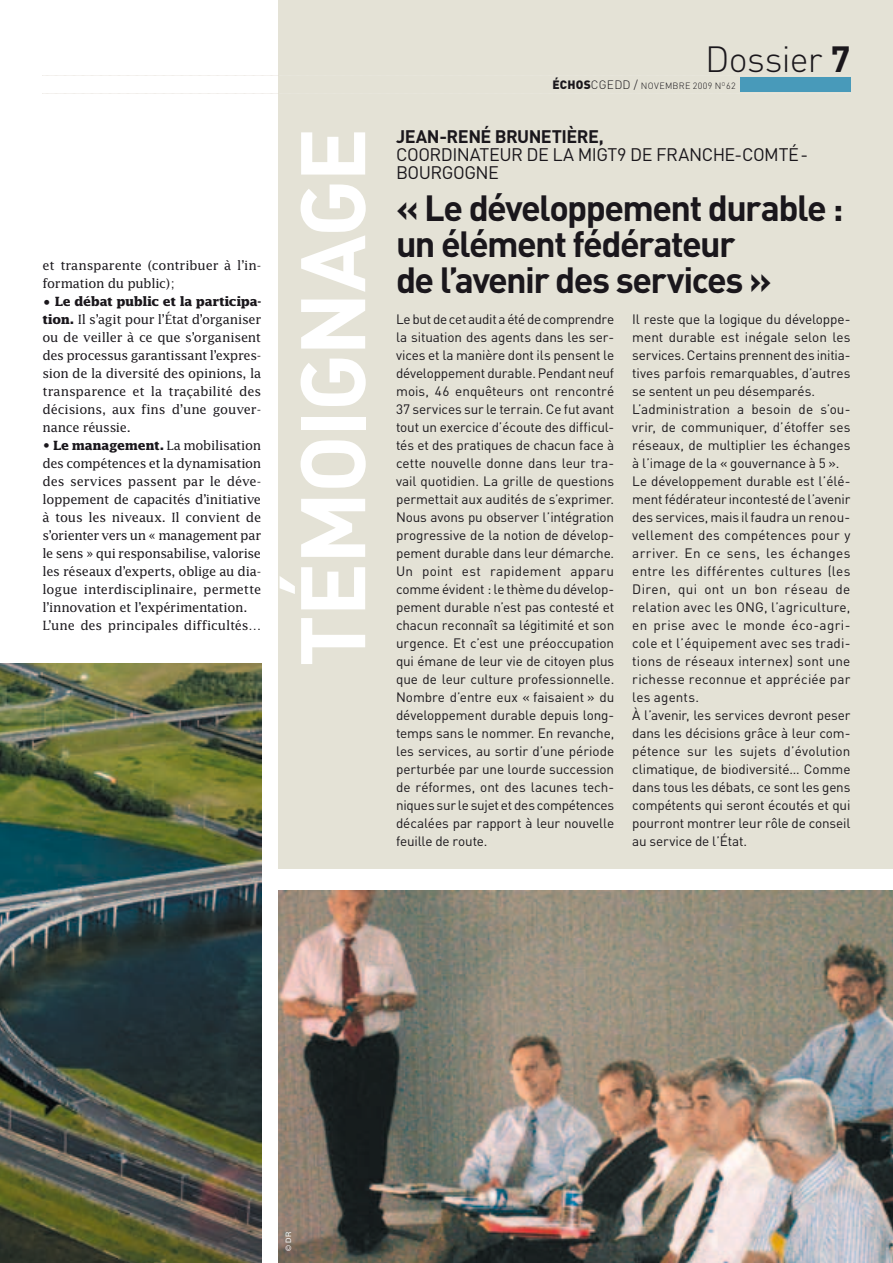
<style>
.page{position:relative;width:893px;height:1263px;background:#fff}
.page>*{position:absolute;margin:0;border:0;box-sizing:border-box;transform-origin:0 0}
.t1{font:700 90px "DIN";letter-spacing:-.02em;color:#fff}
.t2{font:700 36px/36px "DIN";letter-spacing:-.045em;color:#1a171c}
.t3{font:300 36px "DIN";letter-spacing:-.02em;color:#1a171c}
.t4{font:18px/18px "DIN";letter-spacing:-.03em;color:#1a171c}
.t5{font:700 18px "DIN";letter-spacing:-.03em;color:#1a171c}
.t6{font:13.5px/18px "DIN";color:#1a171c;text-align:justify}
.t7{font:12.75px/18px "Lucida";letter-spacing:-.02em;color:#1a171c}
.t8{font:300 9px "DIN";letter-spacing:.035em;color:#1a171c}
.t9{font:7.5px "Helvetica Neue";color:#fff}
.s1{font-weight:700}
.s2{font-weight:900;font-size:12px}
.s3{font-size:12px}
</style>
<div class="page">
<div style="left:278px;top:0;width:615px;height:869px;background:#e4e2d6"></div>
<div style="left:740px;top:77px;width:110px;height:15px;background:#489aba"></div>
<svg style="left:42px;top:75px;width:236px;height:1px"></svg>
<img style="left:0;top:663px;width:261px;height:600px">
<img style="left:278px;top:890px;width:615px;height:373px">
<p class="t7" style="left:43px;top:256px;width:220px">et transparente (contribuer à l’in&shy;formation du public) ;</p>
<p class="t7" style="left:43px;top:292px;width:220px;text-align:justify"><span class="s1">• Le débat public et la participa&shy;tion.</span> Il s’agit pour l’État d’organiser ou de veiller à ce que s’organisent des processus garantissant l’expres&shy;sion de la diversité des opinions, la transparence et la traçabilité des décisions, aux fins d’une gouver&shy;nance réussie.</p>
<p class="t7" style="left:43px;top:436px;width:220px">• <span class="s1">Le management.</span> La mobilisation des compétences et la dynamisation des services passent par le déve&shy;loppement de capacités d’initiative à tous les niveaux. Il convient de s’orienter vers un « management par le sens » qui responsabilise, valorise les réseaux d’experts, oblige au dia&shy;logue interdisciplinaire, permette l’innovation et l’expérimentation.<br>L’une des principales difficultés…</p>
<h1 class="t1" style="left:274px;top:667px;width:541px;rotate:-90deg">TÉMOIGNAGE</h1>
<h2 class="t3" style="left:705px;top:37px;width:147px">Dossier <span class="s1">7</span></h2>
<p class="t8" style="left:552px;top:81px;width:185px"><span class="s2">ÉCHOS</span><span class="s3">CGEDD /</span> NOVEMBRE 2009 N<sup>O</sup> 62</p>
<h3 class="t5" style="left:396px;top:124px;width:209px">JEAN-RENÉ BRUNETIÈRE,</h3>
<h3 class="t4" style="left:396px;top:145px;width:413px">COORDINATEUR DE LA MIGT9 DE FRANCHE-COMTÉ -<br>BOURGOGNE</h3>
<h2 class="t2" style="left:396px;top:188px;width:449px">« Le développement durable : un élément fédérateur<br>de l’avenir des services »</h2>
<p class="t6" style="left:396px;top:310px;width:220px">Le but de cet audit a été de comprendre la situation des agents dans les ser&shy;vices et la manière dont ils pensent le développement durable. Pendant neuf mois, 46 enquêteurs ont rencontré 37 services sur le terrain. Ce fut avant tout un exercice d’écoute des difficul&shy;tés et des pratiques de chacun face à cette nouvelle donne dans leur tra&shy;vail quotidien. La grille de questions permettait aux audités de s’exprimer.<br>Nous avons pu observer l’intégration progressive de la notion de dévelop&shy;pement durable dans leur démarche.<br>Un point est rapidement apparu comme évident : le thème du dévelop&shy;pement durable n’est pas contesté et chacun reconnaît sa légitimité et son urgence. Et c’est une préoccupation qui émane de leur vie de citoyen plus que de leur culture professionnelle.<br>Nombre d’entre eux « faisaient » du développement durable depuis long&shy;temps sans le nommer. En revanche, les services, au sortir d’une période perturbée par une lourde succession de réformes, ont des lacunes tech&shy;niques sur le sujet et des compétences décalées par rapport à leur nouvelle feuille de route.</p>
<p class="t6" style="left:632px;top:310px;width:220px;text-align:left">Il reste que la logique du développe&shy;ment durable est inégale selon les services. Certains prennent des initia&shy;tives parfois remarquables, d’autres se sentent un peu désemparés.<br>L’administration a besoin de s’ou&shy;vrir, de communiquer, d’étoffer ses réseaux, de multiplier les échanges à l’image de la « gouvernance à 5 ».<br>Le développement durable est l’élé&shy;ment fédérateur incontesté de l’avenir des services, mais il faudra un renou&shy;vellement des compétences pour y arriver. En ce sens, les échanges entre les différentes cultures (les Diren, qui ont un bon réseau de relation avec les ONG, l’agriculture, en prise avec le monde éco-agri&shy;cole et l’équipement avec ses tradi&shy;tions de réseaux internex) sont une richesse reconnue et appréciée par les agents.<br>À l’avenir, les services devront peser dans les décisions grâce à leur com&shy;pétence sur les sujets d’évolution climatique, de biodiversité… Comme dans tous les débats, ce sont les gens compétents qui seront écoutés et qui pourront montrer leur rôle de conseil au service de l’État.</p>
<p class="t9" style="left:284px;top:1251px;width:20px;rotate:-90deg">© DR</p>
</div>
